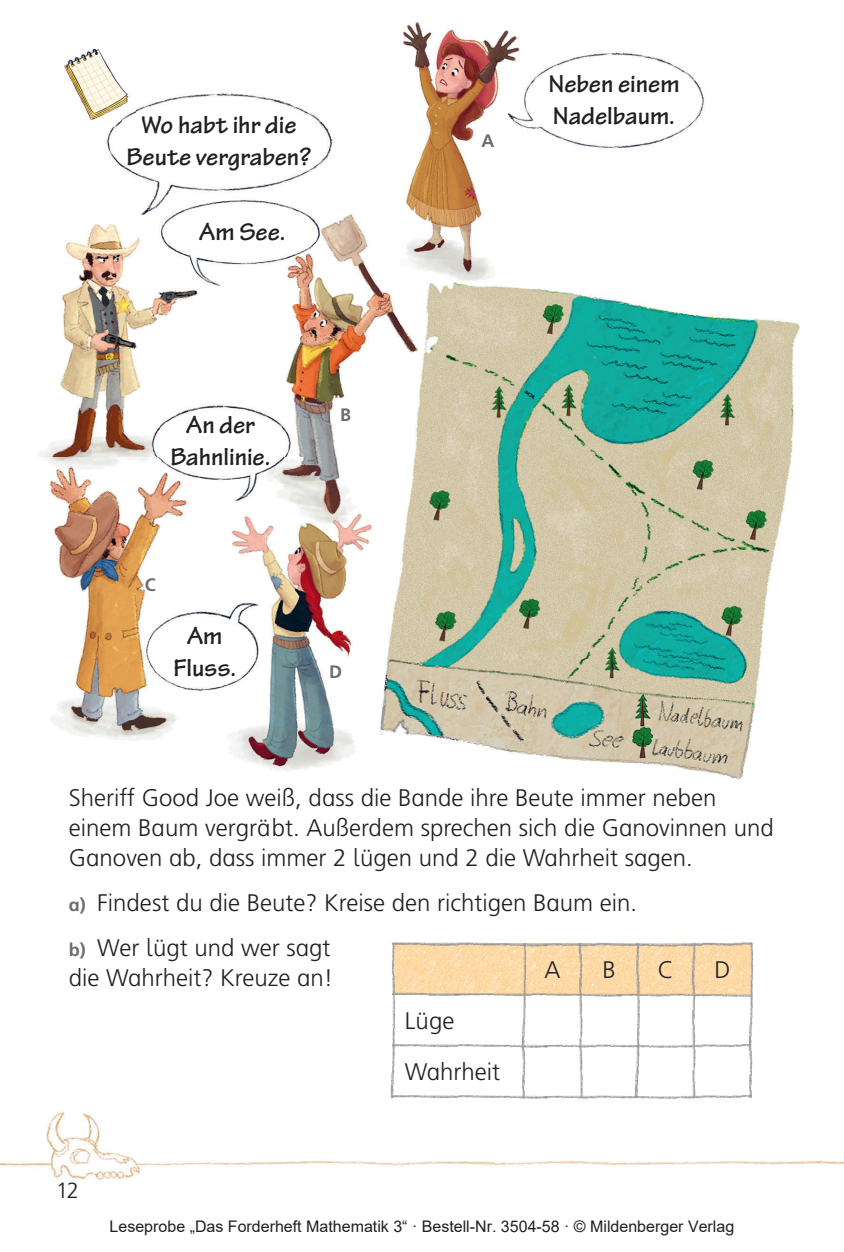
<style>
.page{position:relative;width:844px;height:1252px;background:#fff}
.page>*{position:absolute;margin:0;border:0;box-sizing:border-box;transform-origin:0 0}
.t1{font:700 26px/32px "Tekton Pro";color:#231f20;text-align:center}
.t2{font:300 24px/30px "Frutiger SB";color:#231f20}
.t3{font:300 22px "Frutiger SB";color:#231f20}
.t4{font:700 18px "Frutiger SB";color:#6c6d70}
.t5{font:16px "Arial";color:#231f20}
.s1{font-weight:700;font-size:18px;color:#6c6d70}
</style>
<div class="page">
<img style="left:0;top:1112px;width:844px;height:68px">
<img style="left:38px;top:21px;width:762px;height:759px">
<img style="left:397px;top:947px;width:351px;height:44px">
<img style="left:393px;top:942px;width:359px;height:5px">
<img style="left:391px;top:943px;width:6px;height:154px">
<img style="left:578px;top:943px;width:6px;height:150px">
<img style="left:748px;top:943px;width:5px;height:150px">
<img style="left:521px;top:943px;width:6px;height:150px">
<img style="left:691px;top:943px;width:7px;height:150px">
<img style="left:635px;top:943px;width:6px;height:150px">
<img style="left:393px;top:1093px;width:359px;height:6px">
<img style="left:393px;top:991px;width:359px;height:6px">
<img style="left:393px;top:1043px;width:357px;height:6px">
<img style="left:56px;top:39px;width:79px;height:87px">
<p class="t1" style="left:127px;top:110px;width:186px">Wo habt ihr die<br>Beute vergraben?</p>
<p class="t1" style="left:199px;top:218px;width:88px">Am See.</p>
<p class="t1" style="left:170px;top:411px;width:102px">An der<br>Bahnlinie.</p>
<p class="t4" style="left:145px;top:574px;width:12px">C</p>
<p class="t1" style="left:173px;top:622px;width:64px">Am<br>Fluss.</p>
<p class="t4" style="left:340px;top:404px;width:12px">B</p>
<p class="t4" style="left:329px;top:661px;width:14px">D</p>
<p class="t4" style="left:481px;top:130px;width:14px">A</p>
<p class="t1" style="left:548px;top:70px;width:133px;text-align:left">Neben einem<br>Nadelbaum.</p>
<p class="t2" style="left:69px;top:784px;width:706px">Sheriff Good Joe weiß, dass die Bande ihre Beute immer neben einem Baum vergräbt. Außerdem sprechen sich die Ganovinnen und<br>Ganoven ab, dass immer 2 lügen und 2 die Wahrheit sagen.</p>
<p class="t2" style="left:69px;top:882px;width:570px;line-height:45px"><span class="s1">a)</span> Findest du die Beute? Kreise den richtigen Baum ein. <span class="s1">b)</span> Wer lügt und wer sagt</p>
<p class="t2" style="left:69px;top:964px;width:266px">die Wahrheit? Kreuze an!</p>
<p class="t2" style="left:544px;top:956px;width:18px">A</p>
<p class="t2" style="left:602px;top:956px;width:15px">B</p>
<p class="t2" style="left:658px;top:956px;width:18px">C</p>
<p class="t2" style="left:714px;top:956px;width:18px">D</p>
<p class="t2" style="left:405px;top:996px;width:97px;line-height:51px">Lüge<br>Wahrheit</p>
<p class="t3" style="left:56px;top:1180px;width:24px">12</p>
<p class="t5" style="left:110px;top:1218px;width:626px">Leseprobe „Das Forderheft Mathematik 3“ · Bestell-Nr. 3504-58 · © Mildenberger Verlag</p>
</div>
